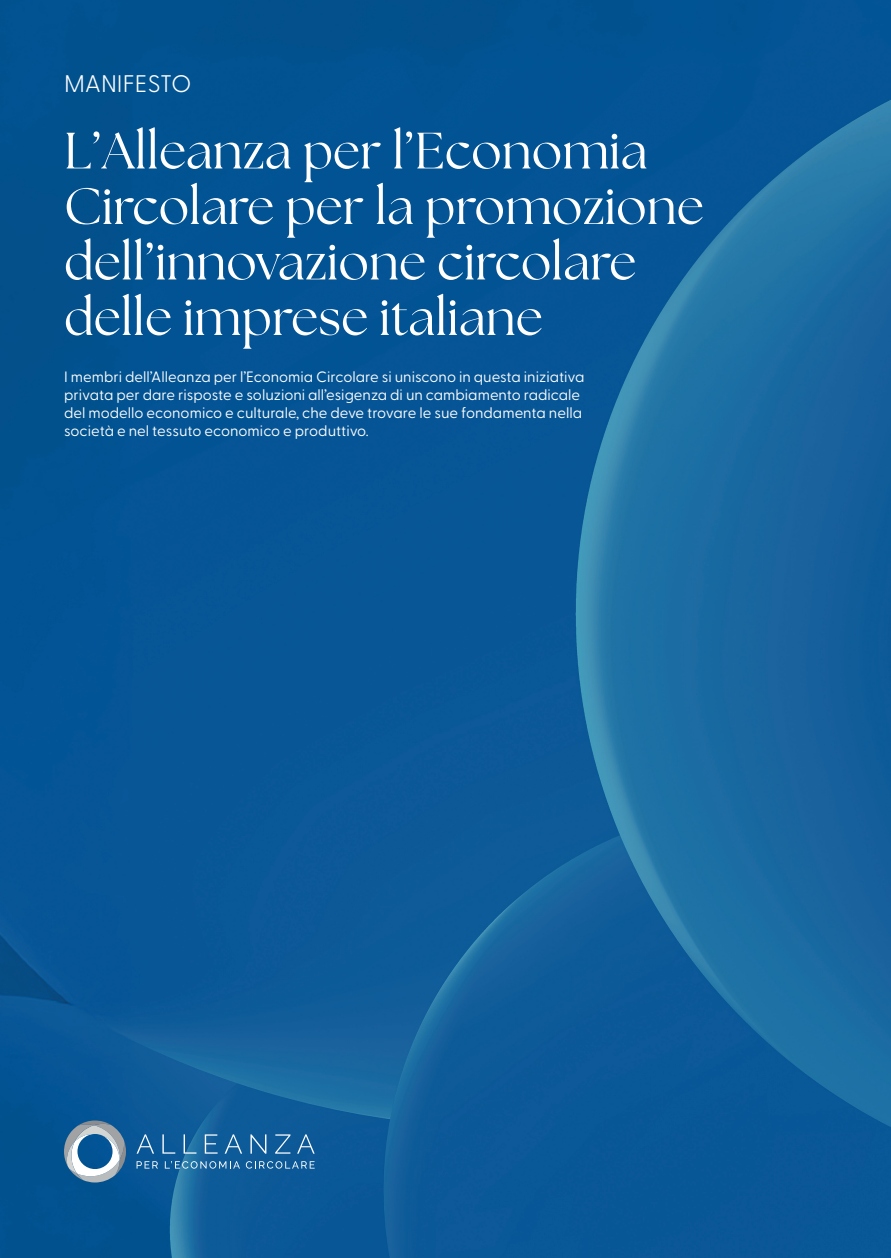
<style>
.page{position:relative;width:891px;height:1258px;background:#fff}
.page>*{position:absolute;margin:0;border:0;box-sizing:border-box;transform-origin:0 0}
.t1{font:51px/55.5px "The Seasons";color:#fff}
.t2{font:300 24px "Greycliff CF";letter-spacing:-.005em;color:#fff}
.t3{font:15px/18px "Greycliff CF";color:#fff}
</style>
<div class="page">
<img style="left:0;top:0;width:891px;height:1258px">
<svg style="left:137px;top:1134px;width:17px;height:19px"></svg>
<svg style="left:162px;top:1134px;width:13px;height:19px"></svg>
<svg style="left:184px;top:1134px;width:12px;height:19px"></svg>
<svg style="left:205px;top:1134px;width:13px;height:19px"></svg>
<svg style="left:225px;top:1134px;width:17px;height:19px"></svg>
<svg style="left:250px;top:1134px;width:16px;height:19px"></svg>
<svg style="left:275px;top:1134px;width:15px;height:19px"></svg>
<svg style="left:297px;top:1134px;width:18px;height:19px"></svg>
<svg style="left:137px;top:1161px;width:21px;height:7px"></svg>
<svg style="left:165px;top:1161px;width:75px;height:7px"></svg>
<svg style="left:246px;top:1161px;width:69px;height:7px"></svg>
<svg style="left:64px;top:1120px;width:62px;height:62px"></svg>
<h2 class="t2" style="left:64px;top:65px;width:129px">MANIFESTO</h2>
<h1 class="t1" style="left:64px;top:123px;width:641px">L’Alleanza per l’Economia<br>Circolare per la promozione dell’innovazione circolare delle imprese italiane</h1>
<p class="t3" style="left:64px;top:366px;width:522px">I membri dell’Alleanza per l’Economia Circolare si uniscono in questa iniziativa privata per dare risposte e soluzioni all’esigenza di un cambiamento radicale del modello economico e culturale, che deve trovare le sue fondamenta nella società e nel tessuto economico e produttivo.</p>
</div>
